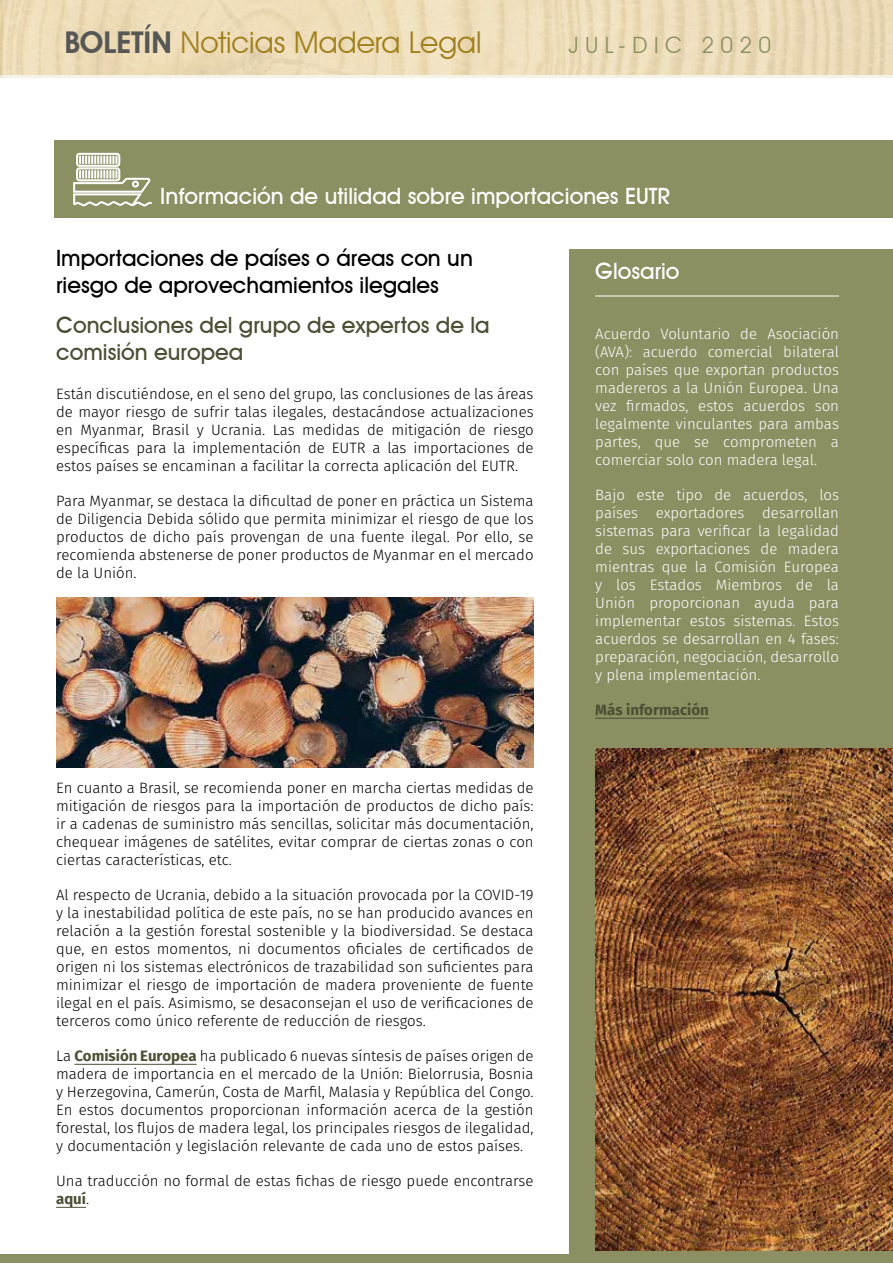
<style>
.page{position:relative;width:893px;height:1263px;background:#fff}
.page>*{position:absolute;margin:0;border:0;box-sizing:border-box;transform-origin:0 0}
.t1{font:30px "Avant Garde IT Cby BT";color:#a0801c}
.t2{font:500 22.5px/27px "Avant Garde IT Cby BT";color:#000}
.t3{font:500 22.5px "Avant Garde IT Cby BT";color:#fff}
.t4{font:500 22.5px/27px "Avant Garde IT Cby BT";color:#4c4f34}
.t5{font:22.5px "Avant Garde IT Cby BT";letter-spacing:.295em;color:#8b8f61}
.t6{font:300 15px/18px "Fira Sans";color:#000;text-align:justify}
.t7{font:300 15px/18px "Fira Sans";color:#fff;text-align:justify}
.t8{font:700 15px "Fira Sans";color:#4c4f34}
.s1{font-weight:600;color:#575756}
.s2{font-weight:700;color:#4c4f34}
</style>
<div class="page">
<div style="left:570px;top:249px;width:323px;height:1014px;background:#8b8f61"></div>
<div style="left:54px;top:141px;width:839px;height:77px;background:#8b8f61"></div>
<div style="left:0;top:0;width:893px;height:78px;background:#f5f2e8"></div>
<div style="left:0;top:1254px;width:893px;height:9px;background:#8b8f61"></div>
<hr style="left:74px;top:1064px;width:123px;height:1px;background:#4c4f34">
<hr style="left:56px;top:1207px;width:30px;height:1px;background:#4c4f34">
<img style="left:0;top:0;width:893px;height:75px">
<svg style="left:73px;top:153px;width:79px;height:53px"></svg>
<hr style="left:595px;top:296px;width:244px;height:1px;background:#fff">
<hr style="left:595px;top:718px;width:114px;height:1px;background:#4c4f34">
<img style="left:56px;top:597px;width:478px;height:171px">
<img style="left:595px;top:748px;width:298px;height:502px">
<h1 class="t1" style="left:64px;top:24px;width:419px"><span class="s1">BOLETÍN</span> Noticias Madera Legal</h1>
<h2 class="t5" style="left:569px;top:31px;width:204px">JUL-DIC 2020</h2>
<h2 class="t3" style="left:160px;top:182px;width:511px">Información de utilidad sobre importaciones EUTR</h2>
<h2 class="t2" style="left:56px;top:244px;width:418px">Importaciones de países o áreas con un riesgo de aprovechamientos ilegales</h2>
<h2 class="t4" style="left:56px;top:311px;width:435px">Conclusiones del grupo de expertos de la comisión europea</h2>
<p class="t6" style="left:56px;top:385px;width:479px">Están discutiéndose, en el seno del grupo, las conclusiones de las áreas de mayor riesgo de sufrir talas ilegales, destacándose actualizaciones en Myanmar, Brasil y Ucrania. Las medidas de mitigación de riesgo específicas para la implementación de EUTR a las importaciones de estos países se encaminan a facilitar la correcta aplicación del EUTR.</p>
<p class="t6" style="left:56px;top:492px;width:479px">Para Myanmar, se destaca la dificultad de poner en práctica un Sistema de Diligencia Debida sólido que permita minimizar el riesgo de que los productos de dicho país provengan de una fuente ilegal. Por ello, se recomienda abstenerse de poner productos de Myanmar en el mercado de la Unión.</p>
<p class="t6" style="left:56px;top:779px;width:479px">En cuanto a Brasil, se recomienda poner en marcha ciertas medidas de mitigación de riesgos para la importación de productos de dicho país: ir a cadenas de suministro más sencillas, solicitar más documentación, chequear imágenes de satélites, evitar comprar de ciertas zonas o con ciertas características, etc.</p>
<p class="t6" style="left:56px;top:886px;width:479px">Al respecto de Ucrania, debido a la situación provocada por la COVID-19 y la inestabilidad política de este país, no se han producido avances en relación a la gestión forestal sostenible y la biodiversidad. Se destaca que, en estos momentos, ni documentos oficiales de certificados de origen ni los sistemas electrónicos de trazabilidad son suficientes para minimizar el riesgo de importación de madera proveniente de fuente ilegal en el país. Asimismo, se desaconsejan el uso de verificaciones de terceros como único referente de reducción de riesgos.</p>
<p class="t6" style="left:56px;top:1047px;width:479px">La <span class="s2">Comisión Europea</span> ha publicado 6 nuevas síntesis de países origen de madera de importancia en el mercado de la Unión: Bielorrusia, Bosnia y Herzegovina, Camerún, Costa de Marfil, Malasia y República del Congo.<br>En estos documentos proporcionan información acerca de la gestión forestal, los flujos de madera legal, los principales riesgos de ilegalidad, y documentación y legislación relevante de cada uno de estos países.</p>
<p class="t6" style="left:56px;top:1172px;width:479px">Una traducción no formal de estas fichas de riesgo puede encontrarse <span class="s2">aquí</span>.</p>
<h2 class="t3" style="left:595px;top:257px;width:86px">Glosario</h2>
<p class="t7" style="left:595px;top:325px;width:245px">Acuerdo Voluntario de Asociación (AVA): acuerdo comercial bilateral con países que exportan productos madereros a la Unión Europea. Una vez firmados, estos acuerdos son legalmente vinculantes para ambas partes, que se comprometen a comerciar solo con madera legal.</p>
<p class="t7" style="left:595px;top:486px;width:245px">Bajo este tipo de acuerdos, los países exportadores desarrollan sistemas para verificar la legalidad de sus exportaciones de madera mientras que la Comisión Europea y los Estados Miembros de la Unión proporcionan ayuda para implementar estos sistemas. Estos acuerdos se desarrollan en 4 fases: preparación, negociación, desarrollo y plena implementación.</p>
<p class="t8" style="left:595px;top:697px;width:115px">Más información</p>
</div>
